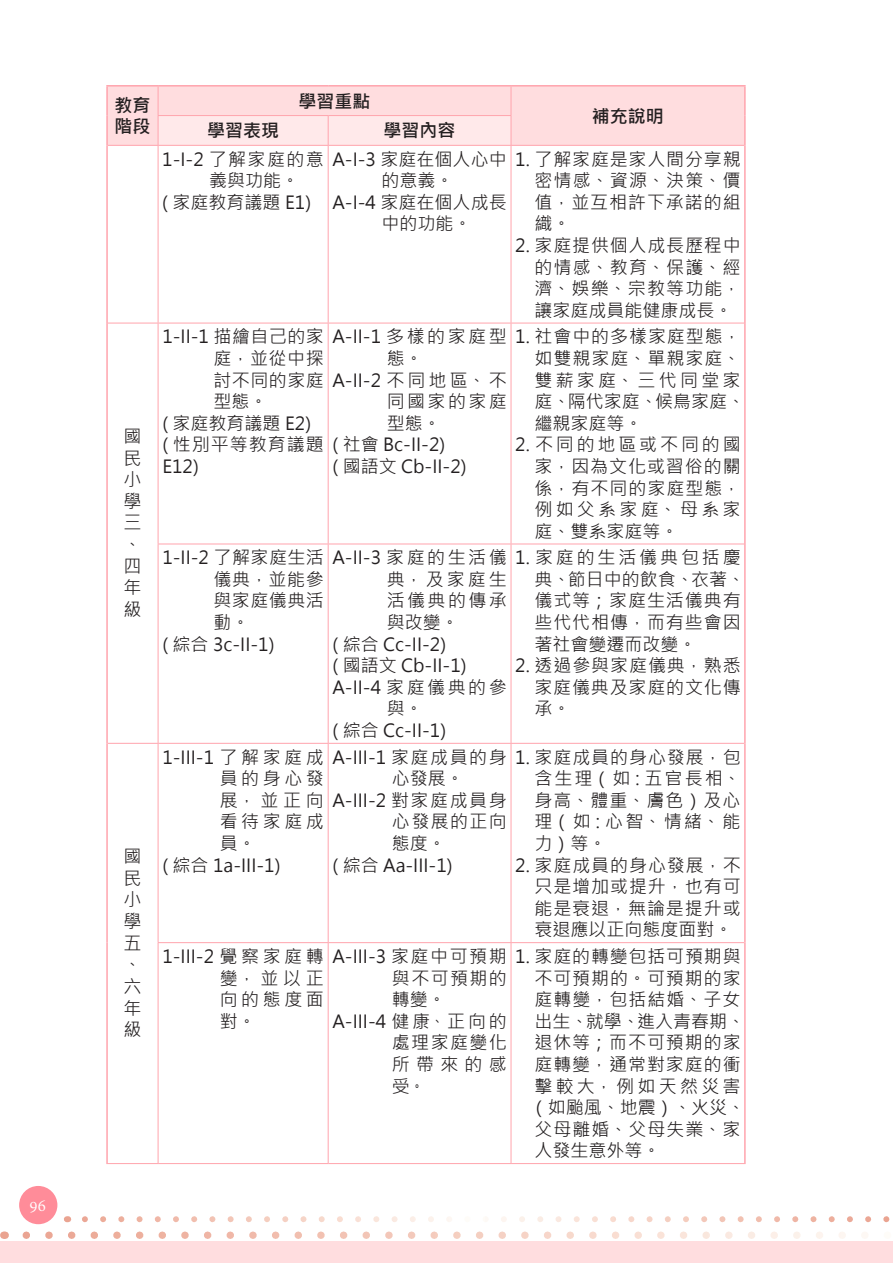
<style>
.page{position:relative;width:893px;height:1263px;background:#fff}
.page>*{position:absolute;margin:0;border:0;box-sizing:border-box;transform-origin:0 0}
.t1{font:18px/21.6px "Microsoft Jheng Hei";letter-spacing:.05em;color:#231f20;text-align:justify}
.t2{font:18px "Microsoft Jheng Hei";color:#231f20}
.t3{font:18px "Microsoft Jheng Hei";letter-spacing:.085em;color:#231f20}
.t4{font:18px "Microsoft Jheng Hei";letter-spacing:.14em;color:#231f20}
.t5{font:18px "Microsoft Jheng Hei";letter-spacing:.025em;color:#231f20}
.t6{font:700 18px/21.6px "Microsoft Jheng Hei";color:#231f20}
.t7{font:18px "Microsoft Jheng Hei";letter-spacing:.2em;color:#231f20}
.t8{font:18px "Adobe Devanagari";color:#fff}
</style>
<div class="page">
<div style="left:19px;top:1186px;width:38px;height:38px;background:#ff8c99;border-radius:50%"></div>
<svg style="left:85px;top:1216px;width:805px;height:6px"></svg>
<svg style="left:0;top:1231px;width:893px;height:11px"></svg>
<div style="left:0;top:1242px;width:893px;height:21px;background:#ffdddf"></div>
<hr style="left:108px;top:145px;width:50px;height:1px;background:#ffa4ad">
<hr style="left:158px;top:145px;width:170px;height:1px;background:#ffa4ad">
<hr style="left:328px;top:145px;width:183px;height:1px;background:#ffa4ad">
<svg style="left:108px;top:87px;width:636px;height:58px;background:#ffdfe1"></svg>
<hr style="left:511px;top:145px;width:233px;height:1px;background:#ffa4ad">
<hr style="left:158px;top:146px;width:1px;height:177px;background:#ffa4ad">
<hr style="left:328px;top:146px;width:1px;height:177px;background:#ffa4ad">
<hr style="left:511px;top:146px;width:1px;height:177px;background:#ffa4ad">
<hr style="left:108px;top:323px;width:50px;height:1px;background:#ffa4ad">
<hr style="left:158px;top:323px;width:1px;height:221px;background:#ffa4ad">
<hr style="left:158px;top:323px;width:170px;height:1px;background:#ffa4ad">
<hr style="left:328px;top:323px;width:183px;height:1px;background:#ffa4ad">
<hr style="left:328px;top:323px;width:1px;height:221px;background:#ffa4ad">
<hr style="left:511px;top:323px;width:1px;height:221px;background:#ffa4ad">
<hr style="left:511px;top:323px;width:233px;height:1px;background:#ffa4ad">
<hr style="left:158px;top:544px;width:1px;height:199px;background:#ffa4ad">
<hr style="left:158px;top:544px;width:170px;height:1px;background:#ffa4ad">
<hr style="left:328px;top:544px;width:183px;height:1px;background:#ffa4ad">
<hr style="left:328px;top:544px;width:1px;height:199px;background:#ffa4ad">
<hr style="left:511px;top:544px;width:1px;height:199px;background:#ffa4ad">
<hr style="left:511px;top:544px;width:233px;height:1px;background:#ffa4ad">
<hr style="left:108px;top:743px;width:50px;height:1px;background:#ffa4ad">
<hr style="left:158px;top:744px;width:1px;height:198px;background:#ffa4ad">
<hr style="left:158px;top:743px;width:170px;height:1px;background:#ffa4ad">
<hr style="left:328px;top:743px;width:183px;height:1px;background:#ffa4ad">
<hr style="left:328px;top:744px;width:1px;height:198px;background:#ffa4ad">
<hr style="left:511px;top:744px;width:1px;height:198px;background:#ffa4ad">
<hr style="left:511px;top:743px;width:233px;height:1px;background:#ffa4ad">
<hr style="left:158px;top:943px;width:1px;height:220px;background:#ffa4ad">
<hr style="left:158px;top:942px;width:170px;height:1px;background:#ffa4ad">
<hr style="left:328px;top:942px;width:183px;height:1px;background:#ffa4ad">
<hr style="left:328px;top:943px;width:1px;height:220px;background:#ffa4ad">
<hr style="left:511px;top:943px;width:1px;height:220px;background:#ffa4ad">
<hr style="left:511px;top:942px;width:233px;height:1px;background:#ffa4ad">
<hr style="left:106px;top:1163px;width:52px;height:1px;background:#ffa4ad">
<hr style="left:158px;top:1163px;width:170px;height:1px;background:#ffa4ad">
<hr style="left:328px;top:1163px;width:183px;height:1px;background:#ffa4ad">
<hr style="left:511px;top:1163px;width:235px;height:1px;background:#ffa4ad">
<hr style="left:106px;top:87px;width:2px;height:29px;background:#ffa4ad">
<hr style="left:106px;top:116px;width:2px;height:29px;background:#ffa4ad">
<hr style="left:106px;top:85px;width:52px;height:2px;background:#ffa4ad">
<hr style="left:158px;top:85px;width:170px;height:2px;background:#ffa4ad">
<hr style="left:328px;top:85px;width:183px;height:2px;background:#ffa4ad">
<hr style="left:511px;top:85px;width:235px;height:2px;background:#ffa4ad">
<hr style="left:744px;top:87px;width:2px;height:29px;background:#ffa4ad">
<hr style="left:744px;top:116px;width:2px;height:29px;background:#ffa4ad">
<hr style="left:106px;top:145px;width:2px;height:178px;background:#ffa4ad">
<hr style="left:744px;top:145px;width:2px;height:178px;background:#ffa4ad">
<hr style="left:106px;top:323px;width:2px;height:221px;background:#ffa4ad">
<hr style="left:106px;top:544px;width:2px;height:199px;background:#ffa4ad">
<hr style="left:744px;top:323px;width:2px;height:221px;background:#ffa4ad">
<hr style="left:744px;top:544px;width:2px;height:199px;background:#ffa4ad">
<hr style="left:106px;top:743px;width:2px;height:200px;background:#ffa4ad">
<hr style="left:106px;top:943px;width:2px;height:220px;background:#ffa4ad">
<hr style="left:744px;top:743px;width:2px;height:200px;background:#ffa4ad">
<hr style="left:744px;top:943px;width:2px;height:220px;background:#ffa4ad">
<p class="t8" style="left:30px;top:1195px;width:18px">96</p>
<p class="t6" style="left:115px;top:94px;width:37px">教育階段</p>
<p class="t6" style="left:299px;top:90px;width:73px">學習重點</p>
<p class="t6" style="left:207px;top:120px;width:73px">學習表現</p>
<p class="t6" style="left:384px;top:120px;width:73px">學習內容</p>
<p class="t1" style="left:162px;top:148px;width:163px">1-I-2 了解家庭的意</p>
<p class="t1" style="left:209px;top:170px;width:91px">義與功能。</p>
<p class="t2" style="left:162px;top:191px;width:150px">( 家庭教育議題 E1)</p>
<p class="t2" style="left:332px;top:148px;width:176px">A-I-3 家庭在個人心中</p>
<p class="t1" style="left:381px;top:170px;width:73px">的意義。</p>
<p class="t2" style="left:332px;top:191px;width:176px">A-I-4 家庭在個人成長</p>
<p class="t1" style="left:381px;top:213px;width:91px">中的功能。</p>
<p class="t1" style="left:124px;top:426px;width:19px">國民小學三、四年級</p>
<p class="t1" style="left:124px;top:846px;width:19px">國民小學五、六年級</p>
<p class="t5" style="left:162px;top:325px;width:163px">1-II-1 描繪自己的家</p>
<p class="t1" style="left:213px;top:348px;width:112px">庭，並從中探</p>
<p class="t1" style="left:213px;top:369px;width:112px">討不同的家庭</p>
<p class="t1" style="left:213px;top:391px;width:55px">型態。</p>
<p class="t2" style="left:162px;top:412px;width:150px">( 家庭教育議題 E2)</p>
<p class="t1" style="left:162px;top:434px;width:163px">( 性別平等教育議題</p>
<p class="t1" style="left:162px;top:456px;width:38px">E12)</p>
<p class="t4" style="left:332px;top:325px;width:176px">A-II-1 多樣的家庭型</p>
<p class="t1" style="left:387px;top:348px;width:37px">態。</p>
<p class="t1" style="left:332px;top:369px;width:176px">A-II-2 不同地區、不</p>
<p class="t1" style="left:387px;top:391px;width:121px">同國家的家庭</p>
<p class="t1" style="left:387px;top:412px;width:55px">型態。</p>
<p class="t1" style="left:332px;top:434px;width:114px">( 社會 Bc-II-2)</p>
<p class="t1" style="left:332px;top:456px;width:136px">( 國語文 Cb-II-2)</p>
<p class="t5" style="left:162px;top:546px;width:163px">1-II-2 了解家庭生活</p>
<p class="t1" style="left:213px;top:568px;width:112px">儀典，並能參</p>
<p class="t1" style="left:213px;top:590px;width:112px">與家庭儀典活</p>
<p class="t1" style="left:213px;top:612px;width:37px">動。</p>
<p class="t1" style="left:162px;top:633px;width:114px">( 綜合 3c-II-1)</p>
<p class="t7" style="left:162px;top:746px;width:163px">1-III-1 了解家庭成</p>
<p class="t1" style="left:220px;top:768px;width:106px">員的身心發</p>
<p class="t1" style="left:220px;top:789px;width:106px">展，並正向</p>
<p class="t1" style="left:220px;top:811px;width:106px">看待家庭成</p>
<p class="t1" style="left:220px;top:833px;width:37px">員。</p>
<p class="t1" style="left:162px;top:854px;width:120px">( 綜合 1a-III-1)</p>
<p class="t4" style="left:332px;top:546px;width:176px">A-II-3 家庭的生活儀</p>
<p class="t1" style="left:387px;top:568px;width:121px">典，及家庭生</p>
<p class="t1" style="left:387px;top:590px;width:121px">活儀典的傳承</p>
<p class="t1" style="left:387px;top:612px;width:73px">與改變。</p>
<p class="t1" style="left:332px;top:633px;width:115px">( 綜合 Cc-II-2)</p>
<p class="t1" style="left:332px;top:655px;width:136px">( 國語文 Cb-II-1)</p>
<p class="t4" style="left:332px;top:676px;width:176px">A-II-4 家庭儀典的參</p>
<p class="t1" style="left:387px;top:698px;width:37px">與。</p>
<p class="t1" style="left:332px;top:720px;width:115px">( 綜合 Cc-II-1)</p>
<p class="t3" style="left:332px;top:746px;width:176px">A-III-1 家庭成員的身</p>
<p class="t1" style="left:392px;top:768px;width:73px">心發展。</p>
<p class="t3" style="left:332px;top:789px;width:176px">A-III-2 對家庭成員身</p>
<p class="t1" style="left:392px;top:811px;width:116px">心發展的正向</p>
<p class="t1" style="left:392px;top:833px;width:55px">態度。</p>
<p class="t1" style="left:332px;top:854px;width:122px">( 綜合 Aa-III-1)</p>
<p class="t1" style="left:220px;top:945px;width:106px;text-indent:-57px">1-III-2 覺察家庭轉變，並以正向的態度面對。</p>
<p class="t3" style="left:332px;top:945px;width:176px">A-III-3 家庭中可預期</p>
<p class="t1" style="left:392px;top:967px;width:116px">與不可預期的</p>
<p class="t1" style="left:392px;top:989px;width:55px">轉變。</p>
<p class="t1" style="left:332px;top:1010px;width:176px">A-III-4 健康、正向的</p>
<p class="t1" style="left:392px;top:1032px;width:116px">處理家庭變化</p>
<p class="t1" style="left:392px;top:1053px;width:116px">所帶來的感</p>
<p class="t1" style="left:392px;top:1075px;width:34px">受。</p>
<p class="t6" style="left:592px;top:105px;width:73px">補充說明</p>
<p class="t1" style="left:534px;top:148px;width:208px;text-indent:-19px">1. 了解家庭是家人間分享親密情感、資源、決策、價值，並互相許下承諾的組織。</p>
<p class="t1" style="left:534px;top:235px;width:208px;text-indent:-19px">2. 家庭提供個人成長歷程中的情感、教育、保護、經濟、娛樂、宗教等功能，讓家庭成員能健康成長。</p>
<p class="t1" style="left:534px;top:326px;width:212px;text-align:left;text-indent:-19px">1. 社會中的多樣家庭型態，如雙親家庭、單親家庭、雙薪家庭、三代同堂家庭、隔代家庭、候鳥家庭、繼親家庭等。</p>
<p class="t1" style="left:534px;top:434px;width:208px;text-indent:-19px">2. 不同的地區或不同的國家，因為文化或習俗的關係，有不同的家庭型態，例如父系家庭、母系家庭、雙系家庭等。</p>
<p class="t1" style="left:534px;top:547px;width:212px;text-align:left;text-indent:-19px">1. 家庭的生活儀典包括慶典、節日中的飲食、衣著、儀式等；家庭生活儀典有些代代相傳，而有些會因著社會變遷而改變。</p>
<p class="t1" style="left:534px;top:655px;width:208px;text-indent:-19px">2. 透過參與家庭儀典，熟悉家庭儀典及家庭的文化傳承。</p>
<p class="t1" style="left:534px;top:746px;width:208px;text-indent:-19px">1. 家庭成員的身心發展，包含生理（如 : 五官長相、身高、體重、膚色）及心理（如 : 心智、情緒、能力）等。</p>
<p class="t1" style="left:534px;top:854px;width:208px;text-indent:-19px">2. 家庭成員的身心發展，不只是增加或提升，也有可能是衰退，無論是提升或衰退應以正向態度面對。</p>
<p class="t1" style="left:530px;top:945px;width:217px;text-align:left;text-indent:-15px">1. 家庭的轉變包括可預期與不可預期的。可預期的家庭轉變，包括結婚、子女出生、就學、進入青春期、退休等；而不可預期的家庭轉變，通常對家庭的衝擊較大，例如天然災害（如颱風、地震）、火災、父母離婚、父母失業、家人發生意外等。</p>
</div>
